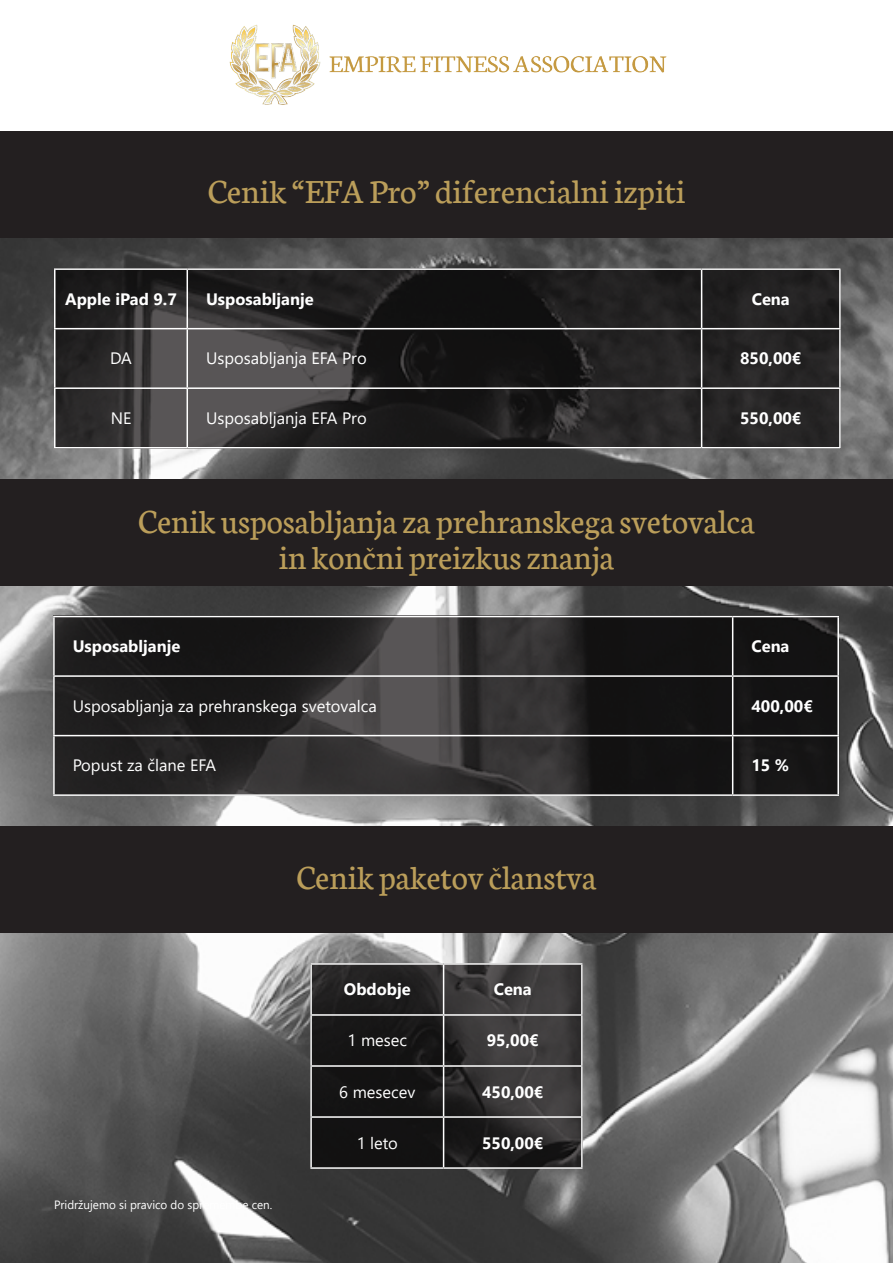
<style>
.page{position:relative;width:893px;height:1263px;background:#fff}
.page>*{position:absolute;margin:0;border:0;box-sizing:border-box;transform-origin:0 0}
.t1{font:36px/36px "Neuton";color:#bb9e5a;text-align:center}
.t2{font:16.5px "Segoe UI";color:#fff}
.t3{font:700 16.5px "Segoe UI";color:#fff}
.t4{font:12px "Segoe UI";color:#fff}
</style>
<div class="page">
<img style="left:229px;top:24px;width:438px;height:81px">
<img style="left:0;top:238px;width:893px;height:1025px">
<div style="left:0;top:131px;width:893px;height:107px;background:#231f20"></div>
<div style="left:0;top:479px;width:893px;height:106px;background:#231f20"></div>
<div style="left:0;top:826px;width:893px;height:107px;background:#231f20"></div>
<svg style="left:56px;top:270px;width:783px;height:177px;background:#282727"></svg>
<hr style="left:54px;top:268px;width:133px;height:2px;background:#fff">
<hr style="left:54px;top:270px;width:2px;height:58px;background:#fff">
<hr style="left:187px;top:268px;width:515px;height:2px;background:#fff">
<hr style="left:187px;top:270px;width:1px;height:58px;background:#fff">
<hr style="left:702px;top:268px;width:139px;height:2px;background:#fff">
<hr style="left:701px;top:270px;width:1px;height:58px;background:#fff">
<hr style="left:839px;top:270px;width:2px;height:58px;background:#fff">
<hr style="left:54px;top:328px;width:133px;height:1px;background:#fff">
<hr style="left:54px;top:329px;width:2px;height:58px;background:#fff">
<hr style="left:187px;top:328px;width:515px;height:1px;background:#fff">
<hr style="left:187px;top:329px;width:1px;height:58px;background:#fff">
<hr style="left:702px;top:328px;width:139px;height:1px;background:#fff">
<hr style="left:701px;top:329px;width:1px;height:58px;background:#fff">
<hr style="left:839px;top:329px;width:2px;height:58px;background:#fff">
<hr style="left:54px;top:387px;width:133px;height:2px;background:#fff">
<hr style="left:54px;top:389px;width:2px;height:58px;background:#fff">
<hr style="left:187px;top:387px;width:515px;height:2px;background:#fff">
<hr style="left:187px;top:389px;width:1px;height:58px;background:#fff">
<hr style="left:702px;top:387px;width:139px;height:2px;background:#fff">
<hr style="left:701px;top:389px;width:1px;height:58px;background:#fff">
<hr style="left:839px;top:389px;width:2px;height:58px;background:#fff">
<hr style="left:54px;top:447px;width:133px;height:1px;background:#fff">
<hr style="left:187px;top:447px;width:515px;height:1px;background:#fff">
<hr style="left:702px;top:447px;width:139px;height:1px;background:#fff">
<svg style="left:55px;top:617px;width:782px;height:177px;background:#262525"></svg>
<hr style="left:53px;top:616px;width:680px;height:1px;background:#fff">
<hr style="left:53px;top:617px;width:2px;height:58px;background:#fff">
<hr style="left:733px;top:616px;width:106px;height:1px;background:#fff">
<hr style="left:732px;top:617px;width:1px;height:58px;background:#fff">
<hr style="left:837px;top:617px;width:2px;height:58px;background:#fff">
<hr style="left:53px;top:675px;width:680px;height:2px;background:#fff">
<hr style="left:53px;top:677px;width:2px;height:58px;background:#fff">
<hr style="left:733px;top:675px;width:106px;height:2px;background:#fff">
<hr style="left:732px;top:677px;width:1px;height:58px;background:#fff">
<hr style="left:837px;top:677px;width:2px;height:58px;background:#fff">
<hr style="left:53px;top:735px;width:680px;height:1px;background:#fff">
<hr style="left:53px;top:736px;width:2px;height:58px;background:#fff">
<hr style="left:733px;top:735px;width:106px;height:1px;background:#fff">
<hr style="left:732px;top:736px;width:1px;height:58px;background:#fff">
<hr style="left:837px;top:736px;width:2px;height:58px;background:#fff">
<hr style="left:53px;top:794px;width:680px;height:2px;background:#fff">
<hr style="left:733px;top:794px;width:106px;height:2px;background:#fff">
<svg style="left:312px;top:965px;width:269px;height:202px;background:#262525"></svg>
<hr style="left:310px;top:963px;width:134px;height:2px;background:#fff">
<hr style="left:310px;top:965px;width:2px;height:49px;background:#fff">
<hr style="left:444px;top:963px;width:139px;height:2px;background:#fff">
<hr style="left:443px;top:965px;width:1px;height:49px;background:#fff">
<hr style="left:581px;top:965px;width:2px;height:49px;background:#fff">
<hr style="left:310px;top:1014px;width:134px;height:2px;background:#fff">
<hr style="left:310px;top:1016px;width:2px;height:49px;background:#fff">
<hr style="left:444px;top:1014px;width:139px;height:2px;background:#fff">
<hr style="left:443px;top:1016px;width:1px;height:49px;background:#fff">
<hr style="left:581px;top:1016px;width:2px;height:49px;background:#fff">
<hr style="left:310px;top:1065px;width:134px;height:2px;background:#fff">
<hr style="left:310px;top:1067px;width:2px;height:49px;background:#fff">
<hr style="left:444px;top:1065px;width:139px;height:2px;background:#fff">
<hr style="left:443px;top:1067px;width:1px;height:49px;background:#fff">
<hr style="left:581px;top:1067px;width:2px;height:49px;background:#fff">
<hr style="left:310px;top:1116px;width:134px;height:2px;background:#fff">
<hr style="left:310px;top:1118px;width:2px;height:49px;background:#fff">
<hr style="left:444px;top:1116px;width:139px;height:2px;background:#fff">
<hr style="left:443px;top:1118px;width:1px;height:49px;background:#fff">
<hr style="left:581px;top:1118px;width:2px;height:49px;background:#fff">
<hr style="left:310px;top:1167px;width:134px;height:2px;background:#fff">
<hr style="left:444px;top:1167px;width:139px;height:2px;background:#fff">
<p class="t1" style="left:208px;top:174px;width:479px">Cenik “EFA Pro” diferencialni izpiti</p>
<p class="t3" style="left:65px;top:283px;width:113px">Apple iPad 9.7</p>
<p class="t3" style="left:206px;top:283px;width:109px">Usposabljanje</p>
<p class="t3" style="left:752px;top:283px;width:40px">Cena</p>
<p class="t2" style="left:110px;top:343px;width:23px">DA</p>
<p class="t2" style="left:206px;top:343px;width:162px">Usposabljanja EFA Pro</p>
<p class="t3" style="left:740px;top:343px;width:63px">850,00€</p>
<p class="t2" style="left:111px;top:403px;width:22px">NE</p>
<p class="t2" style="left:206px;top:403px;width:162px">Usposabljanja EFA Pro</p>
<p class="t3" style="left:740px;top:403px;width:63px">550,00€</p>
<p class="t1" style="left:138px;top:503px;width:618px">Cenik usposabljanja za prehranskega svetovalca in končni preizkus znanja</p>
<p class="t3" style="left:73px;top:631px;width:109px">Usposabljanje</p>
<p class="t3" style="left:751px;top:631px;width:40px">Cena</p>
<p class="t2" style="left:73px;top:690px;width:306px">Usposabljanja za prehranskega svetovalca</p>
<p class="t3" style="left:751px;top:690px;width:63px">400,00€</p>
<p class="t2" style="left:73px;top:750px;width:145px">Popust za člane EFA</p>
<p class="t3" style="left:751px;top:750px;width:39px">15 %</p>
<p class="t1" style="left:296px;top:860px;width:301px">Cenik paketov članstva</p>
<p class="t4" style="left:54px;top:1193px;width:220px">Pridržujemo si pravico do spremembe cen.</p>
<p class="t3" style="left:344px;top:974px;width:68px">Obdobje</p>
<p class="t3" style="left:494px;top:974px;width:40px">Cena</p>
<p class="t2" style="left:348px;top:1025px;width:61px">1 mesec</p>
<p class="t3" style="left:487px;top:1025px;width:53px">95,00€</p>
<p class="t2" style="left:339px;top:1076px;width:78px">6 mesecev</p>
<p class="t3" style="left:482px;top:1076px;width:63px">450,00€</p>
<p class="t2" style="left:357px;top:1127px;width:43px">1 leto</p>
<p class="t3" style="left:482px;top:1127px;width:63px">550,00€</p>
</div>
